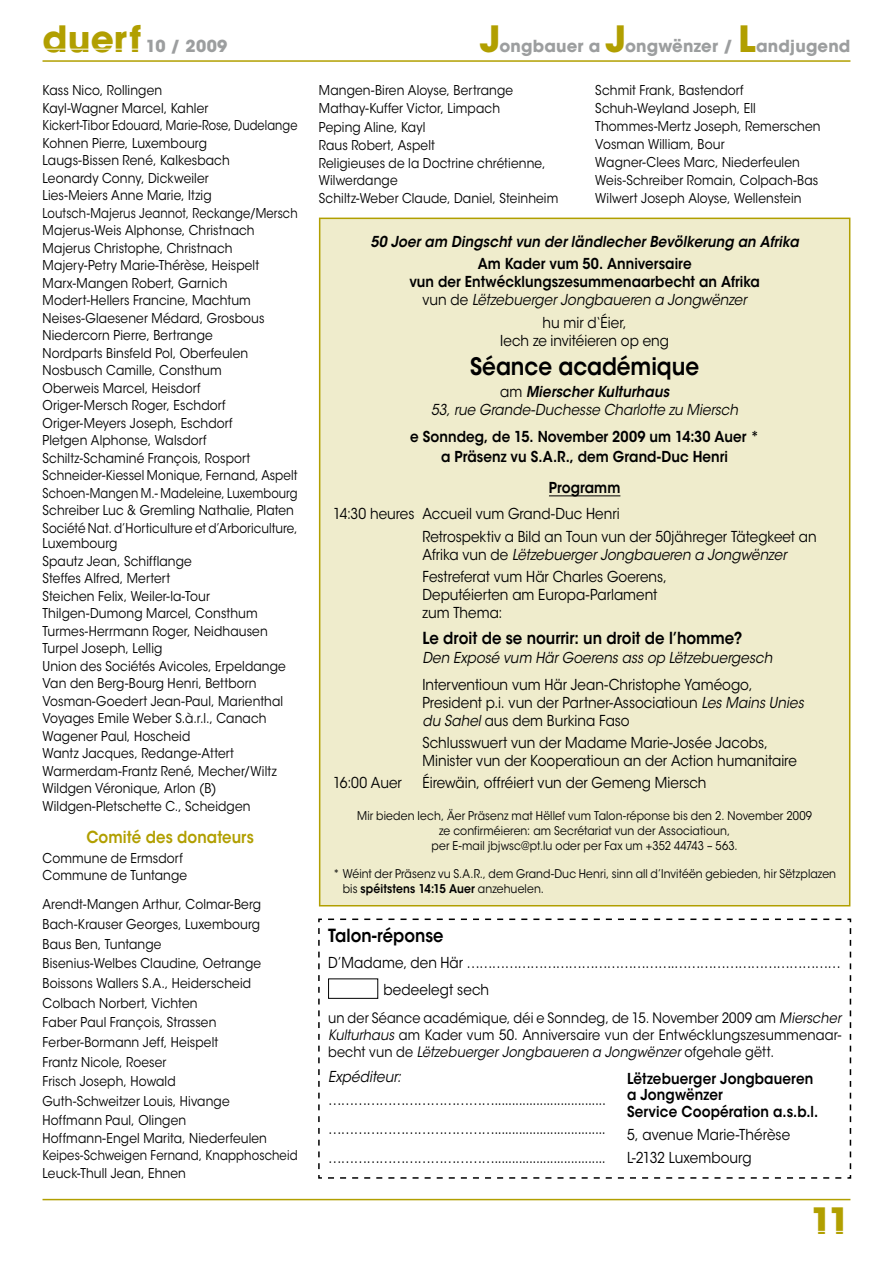
<style>
.page{position:relative;width:893px;height:1263px;background:#fff}
.page>*{position:absolute;margin:0;border:0;box-sizing:border-box;transform-origin:0 0}
.t1{font:700 36px "ITC Avant Garde Std";color:#b19f00}
.t2{font:600 24px "ITC Avant Garde Std";letter-spacing:-.005em;color:#000;scale:.9 1}
.t3{font:600 18px "ITC Avant Garde Std";color:#000;scale:.9 1}
.t4{font:700 16.5px "ITC Avant Garde Std";letter-spacing:.01em;color:#9c9e9f}
.t5{font:600 16.5px "ITC Avant Garde Std";color:#000;scale:.9 1}
.t6{font:600 16.5px "ITC Avant Garde Std";letter-spacing:.005em;color:#b19f00;scale:.9 1}
.t7{font:15px/18px "ITC Avant Garde Std";color:#000;scale:.9 1}
.t8{font:600 15px/18px "ITC Avant Garde Std";letter-spacing:.005em;color:#000;text-align:center;scale:.9 1}
.t9{font:italic 15px/18px "ITC Avant Garde Std";letter-spacing:.005em;color:#000;text-align:center;scale:.9 1}
.t10{font:italic 600 15px "ITC Avant Garde Std";letter-spacing:.01em;color:#000;scale:.9 1}
.t11{font:14.25px/17.2px "ITC Avant Garde Std";letter-spacing:.01em;color:#000;text-align:justify;scale:.9 1}
.t12{font:13.5px/17.5px "ITC Avant Garde Std";letter-spacing:.01em;color:#000;scale:.9 1}
.t13{font:12px/15px "ITC Avant Garde Std";letter-spacing:.01em;color:#000;text-align:center;scale:.9 1}
.s1{font-size:36px;color:#b19f00}
.s2{font-weight:400}
.s3{font-weight:400;font-style:italic}
.s4{font-style:normal}
.s5{font-weight:600}
.s6{font-style:italic}
</style>
<div class="page">
<hr style="left:43px;top:60px;width:807px;height:2px;background:#b19f00">
<hr style="left:43px;top:1199px;width:807px;height:1px;background:#b19f00">
<div style="left:320px;top:218px;width:530px;height:688px;background:#efeccc"></div>
<hr style="left:549px;top:495px;width:71px;height:1px;background:#000">
<svg style="left:318px;top:918px;width:534px;height:261px"></svg>
<div style="left:328px;top:978px;width:50px;height:21px;border:1px solid #000"></div>
<p class="t4" style="left:43px;top:35px;width:186px"><span class="s1">duerf</span> 10 / 2009</p>
<p class="t4" style="left:480px;top:35px;width:372px"><span class="s1">J</span>ongbauer a <span class="s1">J</span>ongwënzer / <span class="s1">L</span>andjugend</p>
<p class="t12" style="left:43px;top:82px;width:285px">Kass Nico, Rollingen<br>Kayl-Wagner Marcel, Kahler<br>Kickert-Tibor Edouard, Marie-Rose, Dudelange Kohnen Pierre, Luxembourg<br>Laugs-Bissen René, Kalkesbach<br>Leonardy Conny, Dickweiler<br>Lies-Meiers Anne Marie, Itzig Loutsch-Majerus Jeannot, Reckange/Mersch Majerus-Weis Alphonse, Christnach Majerus Christophe, Christnach Majery-Petry Marie-Thérèse, Heispelt Marx-Mangen Robert, Garnich Modert-Hellers Francine, Machtum Neises-Glaesener Médard, Grosbous Niedercorn Pierre, Bertrange<br>Nordparts Binsfeld Pol, Oberfeulen Nosbusch Camille, Consthum<br>Oberweis Marcel, Heisdorf<br>Origer-Mersch Roger, Eschdorf Origer-Meyers Joseph, Eschdorf<br>Pletgen Alphonse, Walsdorf Schiltz-Schaminé François, Rosport Schneider-Kiessel Monique, Fernand, Aspelt Schoen-Mangen M.- Madeleine, Luxembourg Schreiber Luc &amp; Gremling Nathalie, Platen Société Nat. d’Horticulture et d’Arboriculture,</p>
<p class="t12" style="left:43px;top:534px;width:272px">Luxembourg<br>Spautz Jean, Schifflange<br>Steffes Alfred, Mertert<br>Steichen Felix, Weiler-la-Tour<br>Thilgen-Dumong Marcel, Consthum<br>Turmes-Herrmann Roger, Neidhausen<br>Turpel Joseph, Lellig<br>Union des Sociétés Avicoles, Erpeldange<br>Van den Berg-Bourg Henri, Bettborn<br>Vosman-Goedert Jean-Paul, Marienthal<br>Voyages Emile Weber S.à.r.l., Canach<br>Wagener Paul, Hoscheid<br>Wantz Jacques, Redange-Attert<br>Warmerdam-Frantz René, Mecher/Wiltz<br>Wildgen Véronique, Arlon (B)<br>Wildgen-Pletschette C., Scheidgen</p>
<p class="t6" style="left:86px;top:826px;width:188px">Comité des donateurs</p>
<p class="t12" style="left:43px;top:849px;width:162px">Commune de Ermsdorf<br>Commune de Tuntange</p>
<p class="t12" style="left:43px;top:895px;width:244px;line-height:19.6px">Arendt-Mangen Arthur, Colmar-Berg<br>Bach-Krauser Georges, Luxembourg<br>Baus Ben, Tuntange<br>Bisenius-Welbes Claudine, Oetrange<br>Boissons Wallers S.A., Heiderscheid<br>Colbach Norbert, Vichten<br>Faber Paul François, Strassen<br>Ferber-Bormann Jeff, Heispelt<br>Frantz Nicole, Roeser<br>Frisch Joseph, Howald<br>Guth-Schweitzer Louis, Hivange<br>Hoffmann Paul, Olingen</p>
<p class="t12" style="left:43px;top:1129px;width:285px">Hoffmann-Engel Marita, Niederfeulen<br>Keipes-Schweigen Fernand, Knapphoscheid<br>Leuck-Thull Jean, Ehnen</p>
<p class="t12" style="left:595px;top:81px;width:252px;line-height:18px">Schmit Frank, Bastendorf<br>Schuh-Weyland Joseph, Ell<br>Thommes-Mertz Joseph, Remerschen<br>Vosman William, Bour<br>Wagner-Clees Marc, Niederfeulen<br>Weis-Schreiber Romain, Colpach-Bas<br>Wilwert Joseph Aloyse, Wellenstein</p>
<p class="t10" style="left:370px;top:232px;width:478px">50 Joer am Dingscht vun der ländlecher Bevölkerung an Afrika</p>
<p class="t8" style="left:409px;top:255px;width:391px">Am Kader vum 50. Anniversaire<br>vun der Entwécklungszesummenaarbecht an Afrika <span class="s2">vun de</span> <span class="s3">Lëtzebuerger Jongbaueren a Jongwënzer</span></p>
<p class="t7" style="left:500px;top:313px;width:189px;text-align:center">hu mir d‘Éier,<br>Iech ze invitéieren op eng</p>
<h2 class="t2" style="left:470px;top:351px;width:256px">Séance académique</h2>
<p class="t9" style="left:431px;top:383px;width:342px"><span class="s4">am</span> <span class="s5">Mierscher Kulturhaus<br></span>53, rue Grande-Duchesse Charlotte zu Miersch</p>
<p class="t8" style="left:410px;top:426px;width:389px;line-height:20.1px">e Sonndeg, de 15. November 2009 um 14:30 Auer * a Präsenz vu S.A.R., dem Grand-Duc Henri</p>
<p class="t8" style="left:549px;top:478px;width:81px">Programm</p>
<p class="t7" style="left:422px;top:503px;width:440px;line-height:22.2px;text-indent:-89px">14:30 heures Accueil vum Grand-Duc Henri<br>Retrospektiv a Bild an Toun vun der 50jähreger Tätegkeet an</p>
<p class="t7" style="left:422px;top:543px;width:406px;line-height:22.2px">Afrika vun de <span class="s6">Lëtzebuerger Jongbaueren a Jongwënzer<br></span>Festreferat vum Här Charles Goerens,</p>
<p class="t7" style="left:422px;top:586px;width:262px">Deputéierten am Europa-Parlament zum Thema:</p>
<p class="t5" style="left:422px;top:627px;width:357px">Le droit de se nourrir: un droit de l’homme?</p>
<p class="t9" style="left:422px;top:649px;width:390px">Den Exposé vum Här Goerens ass op Lëtzebuergesch</p>
<p class="t7" style="left:422px;top:675px;width:425px">Interventioun vum Här Jean-Christophe Yaméogo,<br>President p.i. vun der Partner-Associatioun <span class="s6">Les Mains Unies du Sahel</span> aus dem Burkina Faso</p>
<p class="t7" style="left:422px;top:734px;width:417px">Schlusswuert vun der Madame Marie-Josée Jacobs,<br>Minister vun der Kooperatioun an der Action humanitaire</p>
<p class="t7" style="left:333px;top:774px;width:78px">16:00 Auer</p>
<p class="t7" style="left:422px;top:774px;width:317px">Éirewäin, offréiert vun der Gemeng Miersch</p>
<p class="t13" style="left:357px;top:809px;width:507px">Mir bieden Iech, Äer Präsenz mat Hëllef vum Talon-réponse bis den 2. November 2009 ze confirméieren: am Secrétariat vun der Associatioun,<br>per E-mail jbjwsc@pt.lu oder per Fax um +352 44743 – 563.</p>
<p class="t13" style="left:343px;top:866px;width:550px;text-align:left;text-indent:-10px">* Wéint der Präsenz vu S.A.R., dem Grand-Duc Henri, sinn all d’Invitéën gebieden, hir Sëtzplazen bis <span class="s5">spéitstens 14:15 Auer</span> anzehuelen.</p>
<h3 class="t3" style="left:328px;top:924px;width:130px">Talon-réponse</h3>
<p class="t7" style="left:383px;top:950px;width:510px;line-height:26.5px;text-indent:-55px">D’Madame, den Här ………………………………………….………………………………… bedeelegt sech</p>
<p class="t11" style="left:328px;top:1009px;width:571px">un der Séance académique, déi e Sonndeg, de 15. November 2009 am <span class="s6">Mierscher Kulturhaus</span> am Kader vum 50. Anniversaire vun der Entwécklungszesummenaar&shy;becht vun de <span class="s6">Lëtzebuerger Jongbaueren a Jongwënzer</span> ofgehale gëtt.</p>
<p class="t9" style="left:328px;top:1068px;width:83px">Expéditeur:</p>
<p class="t7" style="left:328px;top:1085px;width:310px;line-height:28.8px;text-align:justify">…………………………………................................ …………………………………................................ …………………………………................................</p>
<p class="t12" style="left:319px;top:81px;width:253px;line-height:18.3px">Mangen-Biren Aloyse, Bertrange<br>Mathay-Kuffer Victor, Limpach<br>Peping Aline, Kayl<br>Raus Robert, Aspelt<br>Religieuses de la Doctrine chrétienne,</p>
<p class="t12" style="left:319px;top:171px;width:268px;line-height:18.3px">Wilwerdange<br>Schiltz-Weber Claude, Daniel, Steinheim</p>
<p class="t8" style="left:627px;top:1070px;width:214px;line-height:16.5px;text-align:left">Lëtzebuerger Jongbaueren a Jongwënzer<br>Service Coopération a.s.b.l.</p>
<p class="t7" style="left:627px;top:1123px;width:183px;line-height:22.8px">5, avenue Marie-Thérèse<br>L-2132 Luxembourg</p>
<h1 class="t1" style="left:810px;top:1198px;width:42px">11</h1>
</div>
